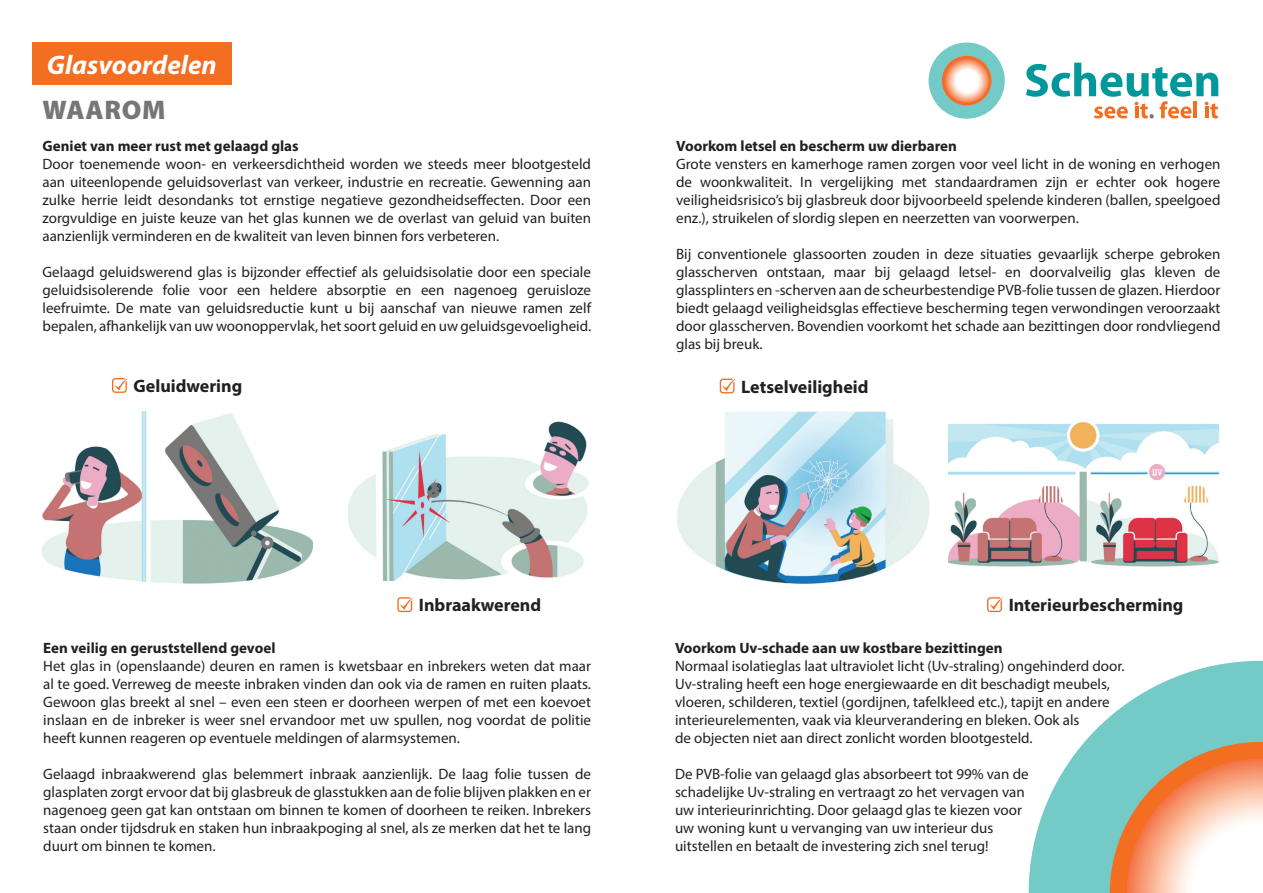
<style>
.page{position:relative;width:1263px;height:893px;background:#fff}
.page>*{position:absolute;margin:0;border:0;box-sizing:border-box;transform-origin:0 0}
.t1{font:italic 700 27px "Myriad Pro";color:#fff}
.t2{font:900 27px "Myriad Pro";letter-spacing:.03em;color:#747778}
.t3{font:700 18px "Myriad Pro";color:#231f20}
.Paragraph_Style_1{font:15px/18px "Myriad Pro";color:#231f20;text-align:justify}
.Paragraph_Style_1-2{font:700 15px "Myriad Pro";color:#231f20}
</style>
<div class="page">
<div style="left:32px;top:43px;width:200px;height:42px;background:#f36e21"></div>
<div style="left:928px;top:43px;width:77px;height:76px;background:#73cac7;border-radius:50%"></div>
<div style="left:942px;top:56px;width:49px;height:49px;background:#f36e21;border-radius:50%"></div>
<svg style="left:945px;top:59px;width:44px;height:44px;background:#fac9b2"></svg>
<svg style="left:1026px;top:63px;width:192px;height:55px"></svg>
<img style="left:42px;top:411px;width:271px;height:173px">
<svg style="left:112px;top:378px;width:16px;height:15px"></svg>
<svg style="left:720px;top:379px;width:15px;height:14px"></svg>
<svg style="left:397px;top:597px;width:16px;height:15px"></svg>
<svg style="left:987px;top:597px;width:16px;height:15px"></svg>
<img style="left:349px;top:421px;width:240px;height:160px">
<img style="left:677px;top:411px;width:253px;height:173px">
<img style="left:948px;top:422px;width:272px;height:145px">
<svg style="left:1029px;top:661px;width:234px;height:232px;fill:#73cac7"></svg>
<svg style="left:1110px;top:742px;width:153px;height:151px"></svg>
<p class="t1" style="left:47px;top:47px;width:171px">Glasvoordelen</p>
<p class="t2" style="left:43px;top:94px;width:125px">WAAROM</p>
<p class="Paragraph_Style_1-2" style="left:43px;top:136px;width:258px">Geniet van meer rust met gelaagd glas</p>
<p class="Paragraph_Style_1" style="left:43px;top:155px;width:550px">Door toenemende woon- en verkeersdichtheid worden we steeds meer blootgesteld aan uiteenlopende geluidsoverlast van verkeer, industrie en recreatie. Gewenning aan zulke herrie leidt desondanks tot ernstige negatieve gezondheidseffecten. Door een zorgvuldige en juiste keuze van het glas kunnen we de overlast van geluid van buiten aanzienlijk verminderen en de kwaliteit van leven binnen fors verbeteren.</p>
<p class="Paragraph_Style_1" style="left:43px;top:263px;width:550px">Gelaagd geluidswerend glas is bijzonder effectief als geluidsisolatie door een speciale geluidsisolerende folie voor een heldere absorptie en een nagenoeg geruisloze leefruimte. De mate van geluidsreductie kunt u bij aanschaf van nieuwe ramen zelf bepalen, afhankelijk van uw woonoppervlak, het soort geluid en uw geluidsgevoeligheid.</p>
<p class="Paragraph_Style_1-2" style="left:676px;top:136px;width:282px">Voorkom letsel en bescherm uw dierbaren</p>
<p class="Paragraph_Style_1" style="left:676px;top:155px;width:546px">Grote vensters en kamerhoge ramen zorgen voor veel licht in de woning en verhogen de woonkwaliteit. In vergelijking met standaardramen zijn er echter ook hogere veiligheidsrisico’s bij glasbreuk door bijvoorbeeld spelende kinderen (ballen, speelgoed enz.), struikelen of slordig slepen en neerzetten van voorwerpen.</p>
<p class="Paragraph_Style_1" style="left:676px;top:245px;width:546px">Bij conventionele glassoorten zouden in deze situaties gevaarlijk scherpe gebroken glasscherven ontstaan, maar bij gelaagd letsel- en doorvalveilig glas kleven de glassplinters en -scherven aan de scheurbestendige PVB-folie tussen de glazen. Hierdoor biedt gelaagd veiligheidsglas effectieve bescherming tegen verwondingen veroorzaakt door glasscherven. Bovendien voorkomt het schade aan bezittingen door rondvliegend glas bij breuk.</p>
<p class="t3" style="left:134px;top:374px;width:110px">Geluidwering</p>
<p class="t3" style="left:741px;top:375px;width:129px">Letselveiligheid</p>
<p class="t3" style="left:419px;top:594px;width:124px">Inbraakwerend</p>
<p class="t3" style="left:1009px;top:594px;width:176px">Interieurbescherming</p>
<p class="Paragraph_Style_1-2" style="left:43px;top:638px;width:234px">Een veilig en geruststellend gevoel</p>
<p class="Paragraph_Style_1" style="left:43px;top:657px;width:549px">Het glas in (openslaande) deuren en ramen is kwetsbaar en inbrekers weten dat maar al te goed. Verreweg de meeste inbraken vinden dan ook via de ramen en ruiten plaats.<br>Gewoon glas breekt al snel – even een steen er doorheen werpen of met een koevoet inslaan en de inbreker is weer snel ervandoor met uw spullen, nog voordat de politie heeft kunnen reageren op eventuele meldingen of alarmsystemen.</p>
<p class="Paragraph_Style_1" style="left:43px;top:765px;width:549px">Gelaagd inbraakwerend glas belemmert inbraak aanzienlijk. De laag folie tussen de glasplaten zorgt ervoor dat bij glasbreuk de glasstukken aan de folie blijven plakken en er nagenoeg geen gat kan ontstaan om binnen te komen of doorheen te reiken. Inbrekers staan onder tijdsdruk en staken hun inbraakpoging al snel, als ze merken dat het te lang duurt om binnen te komen.</p>
<p class="Paragraph_Style_1-2" style="left:675px;top:638px;width:329px">Voorkom Uv-schade aan uw kostbare bezittingen</p>
<p class="Paragraph_Style_1" style="left:675px;top:657px;width:451px">Normaal isolatieglas laat ultraviolet licht (Uv-straling) ongehinderd door.</p>
<p class="Paragraph_Style_1" style="left:675px;top:675px;width:437px;text-align:left">Uv-straling heeft een hoge energiewaarde en dit beschadigt meubels, vloeren, schilderen, textiel (gordijnen, tafelkleed etc.), tapijt en andere interieurelementen, vaak via kleurverandering en bleken. Ook als<br>de objecten niet aan direct zonlicht worden blootgesteld.</p>
<p class="Paragraph_Style_1" style="left:675px;top:765px;width:355px;text-align:left">De PVB-folie van gelaagd glas absorbeert tot 99% van de schadelijke Uv-straling en vertraagt zo het vervagen van uw interieurinrichting. Door gelaagd glas te kiezen voor uw woning kunt u vervanging van uw interieur dus uitstellen en betaalt de investering zich snel terug!</p>
</div>
